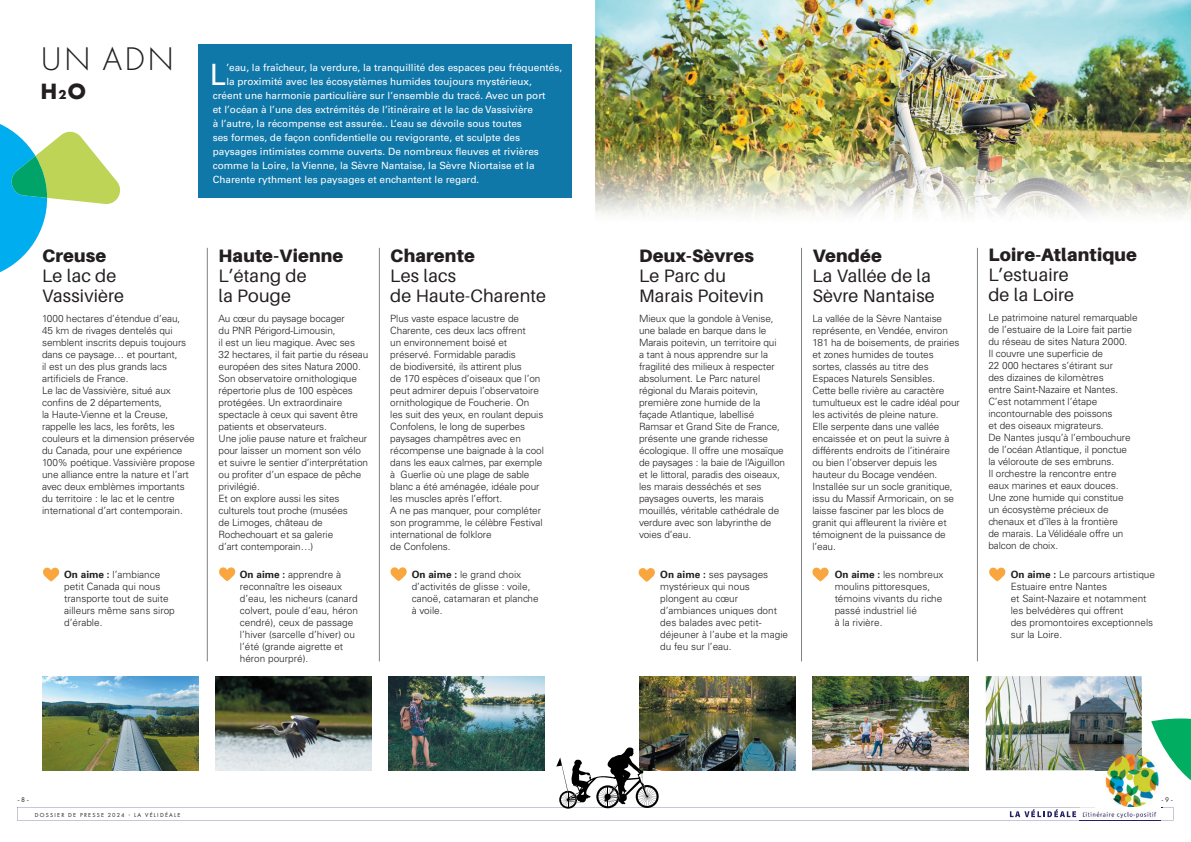
<style>
.page{position:relative;width:1191px;height:842px;background:#fff}
.page>*{position:absolute;margin:0;border:0;box-sizing:border-box;transform-origin:0 0}
.t1{font:300 34px "Futura PT";color:#231f20}
.t2{font:29.4px "Univers LT Std";color:#fff}
.t3{font:700 23px "Futura PT";color:#231f20}
.t4{font:18px/20px "Aileron";letter-spacing:.01em;color:#231f20}
.t5{font:900 18px "Aileron";letter-spacing:.01em;color:#231f20}
.t6{font:300 10px/12px "Univers LT Std";letter-spacing:-.01em;color:#231f20}
.t7{font:10px "Univers LT Std";color:#fff}
.t8{font:7px "Futura PT";color:#231f20}
.t9{font:6px "Futura PT";letter-spacing:.21em;color:#231f20}
.s1{font-size:13.4px}
.s2{font-weight:700}
</style>
<div class="page">
<div style="left:198px;top:45px;width:374px;height:153px;background:#1077a9"></div>
<img style="left:639px;top:676px;width:156px;height:42px">
<img style="left:389px;top:676px;width:156px;height:42px">
<img style="left:812px;top:676px;width:156px;height:42px">
<img style="left:985px;top:676px;width:156px;height:42px">
<img style="left:215px;top:676px;width:156px;height:42px">
<img style="left:42px;top:676px;width:156px;height:42px">
<svg style="left:43px;top:568px;width:16px;height:14px"></svg>
<svg style="left:219px;top:567px;width:16px;height:14px"></svg>
<svg style="left:390px;top:567px;width:17px;height:14px"></svg>
<svg style="left:638px;top:568px;width:17px;height:14px"></svg>
<svg style="left:812px;top:568px;width:16px;height:13px"></svg>
<svg style="left:989px;top:568px;width:16px;height:13px"></svg>
<hr style="left:207px;top:248px;width:1px;height:413px;background:#808285">
<hr style="left:379px;top:248px;width:1px;height:413px;background:#808285">
<hr style="left:801px;top:248px;width:1px;height:413px;background:#808285">
<hr style="left:977px;top:248px;width:1px;height:413px;background:#808285">
<svg style="left:0;top:124px;width:121px;height:148px"></svg>
<img style="left:595px;top:0;width:596px;height:217px">
<img style="left:17px;top:718px;width:1174px;height:103px">
<h1 class="t1" style="left:40px;top:39px;width:135px">UN ADN</h1>
<h3 class="t3" style="left:40px;top:76px;width:47px">H<span class="s1">2</span>O</h3>
<h2 class="t2" style="left:210px;top:57px;width:18px">L</h2>
<p class="t7" style="left:226px;top:62px;width:337px">’eau, la fraîcheur, la verdure, la tranquillité des espaces peu fréquentés,</p>
<p class="t7" style="left:226px;top:76px;width:307px">la proximité avec les écosystèmes humides toujours mystérieux,</p>
<p class="t7" style="left:213px;top:90px;width:334px">créent une harmonie particulière sur l’ensemble du tracé. Avec un port</p>
<p class="t7" style="left:213px;top:104px;width:322px">et l’océan à l’une des extrémités de l’itinéraire et le lac de Vassivière</p>
<p class="t7" style="left:213px;top:118px;width:311px">à l’autre, la récompense est assurée.. L’eau se dévoile sous toutes</p>
<p class="t7" style="left:213px;top:132px;width:309px">ses formes, de façon confidentielle ou revigorante, et sculpte des</p>
<p class="t7" style="left:213px;top:146px;width:328px">paysages intimistes comme ouverts. De nombreux fleuves et rivières</p>
<p class="t7" style="left:213px;top:160px;width:323px">comme la Loire, la Vienne, la Sèvre Nantaise, la Sèvre Niortaise et la</p>
<p class="t7" style="left:213px;top:174px;width:268px">Charente rythment les paysages et enchantent le regard.</p>
<h3 class="t5" style="left:42px;top:245px;width:66px">Creuse</h3>
<h3 class="t4" style="left:42px;top:266px;width:83px">Le lac de<br>Vassivière</h3>
<p class="t6" style="left:42px;top:313px;width:154px">1000 hectares d’étendue d’eau,<br>45 km de rivages dentelés qui semblent inscrits depuis toujours dans ce paysage… et pourtant,<br>il est un des plus grands lacs artificiels de France.<br>Le lac de Vassivière, situé aux confins de 2 départements,<br>la Haute-Vienne et la Creuse, rappelle les lacs, les forêts, les couleurs et la dimension préservée du Canada, pour une expérience<br>100% poétique. Vassivière propose une alliance entre la nature et l’art avec deux emblèmes importants du territoire : le lac et le centre international d’art contemporain.</p>
<h3 class="t5" style="left:218px;top:245px;width:126px">Haute-Vienne</h3>
<h3 class="t4" style="left:218px;top:266px;width:90px">L’étang de la Pouge</h3>
<p class="t6" style="left:218px;top:313px;width:151px">Au cœur du paysage bocager<br>du PNR Périgord-Limousin,<br>il est un lieu magique. Avec ses<br>32 hectares, il fait partie du réseau européen des sites Natura 2000.<br>Son observatoire ornithologique répertorie plus de 100 espèces protégées. Un extraordinaire spectacle à ceux qui savent être patients et observateurs.<br>Une jolie pause nature et fraîcheur pour laisser un moment son vélo et suivre le sentier d’interprétation ou profiter d’un espace de pêche privilégié.<br>Et on explore aussi les sites culturels tout proche (musées<br>de Limoges, château de<br>Rochechouart et sa galerie<br>d’art contemporain…)</p>
<h3 class="t5" style="left:390px;top:245px;width:86px">Charente</h3>
<h3 class="t4" style="left:390px;top:266px;width:157px">Les lacs<br>de Haute-Charente</h3>
<p class="t6" style="left:390px;top:313px;width:155px">Plus vaste espace lacustre de<br>Charente, ces deux lacs offrent<br>un environnement boisé et préservé. Formidable paradis<br>de biodiversité, ils attirent plus<br>de 170 espèces d’oiseaux que l’on peut admirer depuis l’observatoire ornithologique de Foucherie. On les suit des yeux, en roulant depuis<br>Confolens, le long de superbes paysages champêtres avec en récompense une baignade à la cool dans les eaux calmes, par exemple à Guerlie où une plage de sable blanc a été aménagée, idéale pour les muscles après l’effort.<br>A ne pas manquer, pour compléter son programme, le célèbre Festival international de folklore<br>de Confolens.</p>
<h3 class="t5" style="left:639px;top:245px;width:116px">Deux-Sèvres</h3>
<h3 class="t4" style="left:639px;top:266px;width:126px">Le Parc du<br>Marais Poitevin</h3>
<p class="t6" style="left:639px;top:313px;width:147px">Mieux que la gondole à Venise, une balade en barque dans le<br>Marais poitevin, un territoire qui<br>a tant à nous apprendre sur la fragilité des milieux à respecter absolument. Le Parc naturel régional du Marais poitevin, première zone humide de la façade Atlantique, labellisé<br>Ramsar et Grand Site de France, présente une grande richesse écologique. Il offre une mosaïque de paysages : la baie de l’Aiguillon et le littoral, paradis des oiseaux, les marais desséchés et ses paysages ouverts, les marais mouillés, véritable cathédrale de verdure avec son labyrinthe de voies d’eau.</p>
<h3 class="t5" style="left:812px;top:245px;width:71px">Vendée</h3>
<h3 class="t4" style="left:812px;top:266px;width:124px">La Vallée de la<br>Sèvre Nantaise</h3>
<p class="t6" style="left:812px;top:313px;width:149px">La vallée de la Sèvre Nantaise représente, en Vendée, environ<br>181 ha de boisements, de prairies et zones humides de toutes sortes, classés au titre des<br>Espaces Naturels Sensibles.<br>Cette belle rivière au caractère tumultueux est le cadre idéal pour les activités de pleine nature.<br>Elle serpente dans une vallée encaissée et on peut la suivre à différents endroits de l’itinéraire ou bien l’observer depuis les hauteur du Bocage vendéen.<br>Installée sur un socle granitique, issu du Massif Armoricain, on se laisse fasciner par les blocs de granit qui affleurent la rivière et témoignent de la puissance de l’eau.</p>
<h3 class="t5" style="left:988px;top:244px;width:150px">Loire-Atlantique</h3>
<h3 class="t4" style="left:988px;top:264px;width:87px">L’estuaire de la Loire</h3>
<p class="t6" style="left:988px;top:311px;width:151px">Le patrimoine naturel remarquable de l’estuaire de la Loire fait partie du réseau de sites Natura 2000.<br>Il couvre une superficie de<br>22 000 hectares s’étirant sur<br>des dizaines de kilomètres<br>entre Saint-Nazaire et Nantes.<br>C’est notamment l’étape incontournable des poissons<br>et des oiseaux migrateurs.<br>De Nantes jusqu’à l’embouchure de l’océan Atlantique, il ponctue<br>la véloroute de ses embruns.<br>Il orchestre la rencontre entre eaux marines et eaux douces.<br>Une zone humide qui constitue<br>un écosystème précieux de chenaux et d’îles à la frontière<br>de marais. La Vélidéale offre un balcon de choix.</p>
<p class="t6" style="left:64px;top:568px;width:112px"><span class="s2">On aime :</span> l’ambiance petit Canada qui nous transporte tout de suite ailleurs même sans sirop d’érable.</p>
<p class="t6" style="left:240px;top:568px;width:120px"><span class="s2">On aime :</span> apprendre à reconnaître les oiseaux d’eau, les nicheurs (canard colvert, poule d’eau, héron cendré), ceux de passage l’hiver (sarcelle d’hiver) ou l’été (grande aigrette et héron pourpré).</p>
<p class="t6" style="left:412px;top:568px;width:128px"><span class="s2">On aime :</span> le grand choix d’activités de glisse : voile, canoë, catamaran et planche à voile.</p>
<p class="t6" style="left:660px;top:568px;width:129px"><span class="s2">On aime :</span> ses paysages mystérieux qui nous plongent au cœur d’ambiances uniques dont des balades avec petit&shy;déjeuner à l’aube et la magie du feu sur l’eau.</p>
<p class="t6" style="left:834px;top:568px;width:110px"><span class="s2">On aime :</span> les nombreux moulins pittoresques, témoins vivants du riche passé industriel lié<br>à la rivière.</p>
<p class="t6" style="left:1010px;top:568px;width:146px"><span class="s2">On aime :</span> Le parcours artistique<br>Estuaire entre Nantes<br>et Saint-Nazaire et notamment les belvédères qui offrent<br>des promontoires exceptionnels sur la Loire.</p>
<p class="t8" style="left:17px;top:795px;width:13px">- 8 -</p>
<p class="t8" style="left:1161px;top:795px;width:13px">- 9 -</p>
<p class="t9" style="left:35px;top:811px;width:91px">DOSSIER DE PRESSE 2024</p>
<p class="t9" style="left:134px;top:811px;width:48px">LA VÉLIDÉALE</p>
</div>
